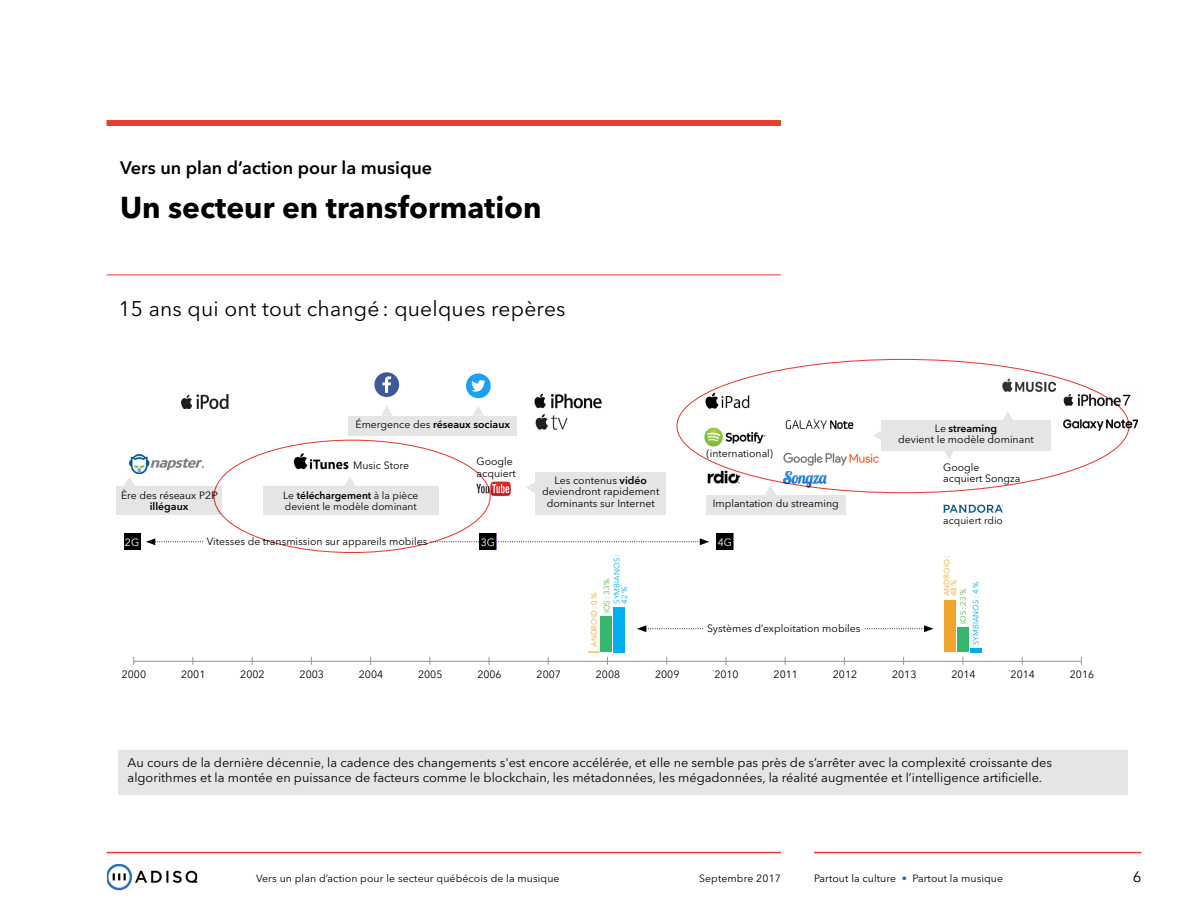
<style>
.page{position:relative;width:1188px;height:918px;background:#fff}
.page>*{position:absolute;margin:0;border:0;box-sizing:border-box;transform-origin:0 0}
.TITRE_20_pt{font:700 30px "Avenir Next LT Pro";color:#000}
.Sous-titre_14_pt{font:21px "Avenir Next LT Pro";letter-spacing:.01em;color:#000}
.Titre_12_pt{font:600 18px "Avenir Next LT Pro";color:#000}
.t1{font:15px "Avenir Next LT Pro";color:#000}
.Texte_8_5_pt{font:12.75px/15px "Avenir Next LT Pro";color:#000}
.Texte_graphique_7_25{font:10.5px/11.2px "Avenir Next LT Pro";color:#000;text-align:center}
.Texte_graphique_7_25-2{font:600 10.5px "Avenir Next LT Pro";color:#000}
.p_libellé-intérieur{font:10.5px "Avenir Next LT Pro";color:#fff}
.Texte_graphique_7_25-3{font:10.2px/11.2px "Avenir Next LT Pro";color:#000}
.p_libellé-intérieur-2{font:7.8px/7.8px "Avenir Next LT Pro";letter-spacing:.01em;color:#00aeef}
.p_libellé-intérieur-3{font:7.8px/6.8px "Avenir Next LT Pro";letter-spacing:.01em;color:#f2a52c}
.p_libellé-intérieur-4{font:7.8px "Avenir Next LT Pro";letter-spacing:.01em;color:#55b347}
.s1{font-weight:400}
.s2{font-weight:600}
.s3{color:#0078ae}
</style>
<div class="page">
<hr style="left:106px;top:852px;width:675px;height:1px;background:#ea3d2f">
<div style="left:106px;top:120px;width:675px;height:6px;background:#ea3d2f"></div>
<hr style="left:814px;top:852px;width:327px;height:1px;background:#ea3d2f">
<img style="left:107px;top:864px;width:90px;height:27px">
<img style="left:704px;top:387px;width:46px;height:22px">
<img style="left:534px;top:393px;width:68px;height:16px">
<hr style="left:970px;top:648px;width:12px;height:4px;background:#00aeef">
<div style="left:957px;top:627px;width:12px;height:25px;background:#34b76d"></div>
<div style="left:944px;top:600px;width:12px;height:52px;background:#f2a52c"></div>
<div style="left:116px;top:487px;width:106px;height:28px;background:#e5e5e5"></div>
<div style="left:263px;top:487px;width:176px;height:28px;background:#e5e5e5"></div>
<div style="left:706px;top:495px;width:140px;height:20px;background:#e5e5e5"></div>
<div style="left:536px;top:472px;width:130px;height:43px;background:#e5e5e5"></div>
<div style="left:349px;top:416px;width:168px;height:19px;background:#e5e5e5"></div>
<hr style="left:133px;top:661px;width:948px;height:1px;background:#999">
<img style="left:1002px;top:371px;width:54px;height:21px">
<img style="left:130px;top:455px;width:73px;height:19px">
<div style="left:613px;top:607px;width:12px;height:45px;background:#00aeef"></div>
<div style="left:601px;top:617px;width:11px;height:35px;background:#34b76d"></div>
<img style="left:1063px;top:385px;width:74px;height:35px">
<img style="left:1064px;top:420px;width:73px;height:11px">
<img style="left:785px;top:420px;width:69px;height:10px">
<img style="left:781px;top:471px;width:48px;height:18px">
<img style="left:707px;top:470px;width:34px;height:14px">
<img style="left:943px;top:504px;width:60px;height:9px">
<img style="left:535px;top:414px;width:33px;height:16px">
<img style="left:783px;top:452px;width:96px;height:14px">
<img style="left:704px;top:427px;width:62px;height:20px">
<img style="left:293px;top:453px;width:56px;height:17px">
<img style="left:476px;top:479px;width:35px;height:18px">
<img style="left:181px;top:395px;width:48px;height:13px">
<svg style="left:637px;top:625px;width:296px;height:7px"></svg>
<div style="left:704px;top:624px;width:160px;height:17px;background:#fff"></div>
<svg style="left:146px;top:538px;width:563px;height:7px"></svg>
<div style="left:205px;top:537px;width:225px;height:16px;background:#fff"></div>
<div style="left:124px;top:533px;width:17px;height:17px;background:#000"></div>
<div style="left:480px;top:533px;width:16px;height:17px;background:#000"></div>
<div style="left:717px;top:533px;width:17px;height:17px;background:#8c62aa"></div>
<div style="left:717px;top:533px;width:16px;height:17px;background:#000"></div>
<svg style="left:124px;top:477px;width:11px;height:9px"></svg>
<svg style="left:345px;top:477px;width:10px;height:9px"></svg>
<svg style="left:381px;top:406px;width:11px;height:10px"></svg>
<svg style="left:473px;top:406px;width:11px;height:10px"></svg>
<svg style="left:526px;top:482px;width:10px;height:11px"></svg>
<svg style="left:873px;top:431px;width:8px;height:9px"></svg>
<svg style="left:765px;top:485px;width:11px;height:10px"></svg>
<svg style="left:1003px;top:412px;width:10px;height:8px"></svg>
<svg style="left:944px;top:451px;width:10px;height:8px"></svg>
<div style="left:374px;top:372px;width:25px;height:25px;background:#3c5a99;border-radius:50%"></div>
<svg style="left:382px;top:376px;width:9px;height:17px"></svg>
<div style="left:466px;top:373px;width:25px;height:25px;background:#1ca1f2;border-radius:50%"></div>
<svg style="left:471px;top:380px;width:15px;height:12px"></svg>
<div style="left:881px;top:420px;width:170px;height:31px;background:#e5e5e5"></div>
<hr style="left:106px;top:274px;width:675px;height:1px;background:#ea3d2f">
<div style="left:119px;top:750px;width:1009px;height:45px;background:#e5e5e5"></div>
<p class="Titre_12_pt" style="left:120px;top:157px;width:314px">Vers un plan d’action pour la musique</p>
<p class="TITRE_20_pt" style="left:120px;top:189px;width:423px">Un secteur en transformation</p>
<p class="Sous-titre_14_pt" style="left:118px;top:296px;width:449px">15 ans qui ont tout changé : quelques repères</p>
<p class="Texte_graphique_7_25-2" style="left:355px;top:418px;width:156px"><span class="s1">Émergence des</span> réseaux sociaux</p>
<p class="Texte_graphique_7_25" style="left:898px;top:423px;width:137px">Le <span class="s2">streaming<br></span>devient le modèle dominant</p>
<p class="Texte_graphique_7_25" style="left:707px;top:448px;width:68px">(international)</p>
<p class="Texte_graphique_7_25" style="left:477px;top:456px;width:41px;text-align:left">Google acquiert</p>
<p class="Texte_graphique_7_25" style="left:353px;top:460px;width:57px">Music Store</p>
<p class="Texte_graphique_7_25" style="left:943px;top:462px;width:79px;text-align:left">Google acquiert Songza</p>
<p class="Texte_graphique_7_25" style="left:542px;top:475px;width:119px">Les contenus <span class="s2">vidéo </span>deviendront rapidement dominants sur Internet</p>
<p class="Texte_graphique_7_25" style="left:121px;top:490px;width:98px">Ère des réseaux P2P <span class="s2">illégaux</span></p>
<p class="Texte_graphique_7_25-3" style="left:283px;top:490px;width:137px">Le <span class="s2">téléchargement</span> à la pièce devient le modèle dominant</p>
<p class="Texte_graphique_7_25" style="left:713px;top:498px;width:128px">Implantation du streaming</p>
<p class="p_libellé-intérieur" style="left:125px;top:536px;width:16px">2G</p>
<p class="Texte_graphique_7_25" style="left:207px;top:536px;width:222px">Vitesses de transmission sur appareils mobiles</p>
<p class="p_libellé-intérieur" style="left:481px;top:536px;width:16px">3G</p>
<p class="p_libellé-intérieur" style="left:718px;top:536px;width:16px">4G</p>
<p class="p_libellé-intérieur-2" style="left:613px;top:604px;width:51px;rotate:-90deg">SYMBIANOS :<br>42%</p>
<p class="p_libellé-intérieur-4" style="left:602px;top:613px;width:37px;rotate:-90deg">IOS : 33 %</p>
<p class="p_libellé-intérieur-3" style="left:591px;top:647px;width:56px;rotate:-90deg">ANDROID: 0 %</p>
<p class="Texte_graphique_7_25" style="left:707px;top:622px;width:155px">Systèmes d’exploitation mobiles</p>
<p class="Texte_graphique_7_25-3" style="left:943px;top:515px;width:61px">acquiert rdio</p>
<p class="p_libellé-intérieur-3" style="left:944px;top:596px;width:42px;rotate:-90deg">ANDROID:<br>48%</p>
<p class="p_libellé-intérieur-4" style="left:958px;top:624px;width:37px;rotate:-90deg">IOS : 23 %</p>
<p class="p_libellé-intérieur-2" style="left:972px;top:645px;width:65px;rotate:-90deg">SYMBIANOS : 4 %</p>
<p class="Texte_graphique_7_25" style="left:122px;top:668px;width:26px">2000</p>
<p class="Texte_graphique_7_25" style="left:181px;top:668px;width:26px">2001</p>
<p class="Texte_graphique_7_25" style="left:240px;top:668px;width:26px">2002</p>
<p class="Texte_graphique_7_25" style="left:300px;top:668px;width:26px">2003</p>
<p class="Texte_graphique_7_25" style="left:359px;top:668px;width:26px">2004</p>
<p class="Texte_graphique_7_25" style="left:418px;top:668px;width:26px">2005</p>
<p class="Texte_graphique_7_25" style="left:477px;top:668px;width:26px">2006</p>
<p class="Texte_graphique_7_25" style="left:537px;top:668px;width:26px">2007</p>
<p class="Texte_graphique_7_25" style="left:596px;top:668px;width:26px">2008</p>
<p class="Texte_graphique_7_25" style="left:655px;top:668px;width:26px">2009</p>
<p class="Texte_graphique_7_25" style="left:714px;top:668px;width:26px">2010</p>
<p class="Texte_graphique_7_25" style="left:774px;top:668px;width:26px">2011</p>
<p class="Texte_graphique_7_25" style="left:833px;top:668px;width:26px">2012</p>
<p class="Texte_graphique_7_25" style="left:892px;top:668px;width:26px">2013</p>
<p class="Texte_graphique_7_25" style="left:951px;top:668px;width:26px">2014</p>
<p class="Texte_graphique_7_25" style="left:1011px;top:668px;width:26px">2014</p>
<p class="Texte_graphique_7_25" style="left:1070px;top:668px;width:26px">2016</p>
<p class="Texte_8_5_pt" style="left:128px;top:755px;width:926px">Au cours de la dernière décennie, la cadence des changements s'est encore accélérée, et elle ne semble pas près de s’arrêter avec la complexité croissante des algorithmes et la montée en puissance de facteurs comme le blockchain, les métadonnées, les mégadonnées, la réalité augmentée et l’intelligence artificielle.</p>
<p class="Texte_graphique_7_25" style="left:256px;top:873px;width:305px">Vers un plan d’action pour le secteur québécois de la musique</p>
<p class="Texte_graphique_7_25" style="left:699px;top:873px;width:83px">Septembre 2017</p>
<p class="Texte_graphique_7_25" style="left:814px;top:873px;width:191px">Partout la culture <span class="s3">•</span> Partout la musique</p>
<h3 class="t1" style="left:1133px;top:868px;width:10px">6</h3>
</div>
